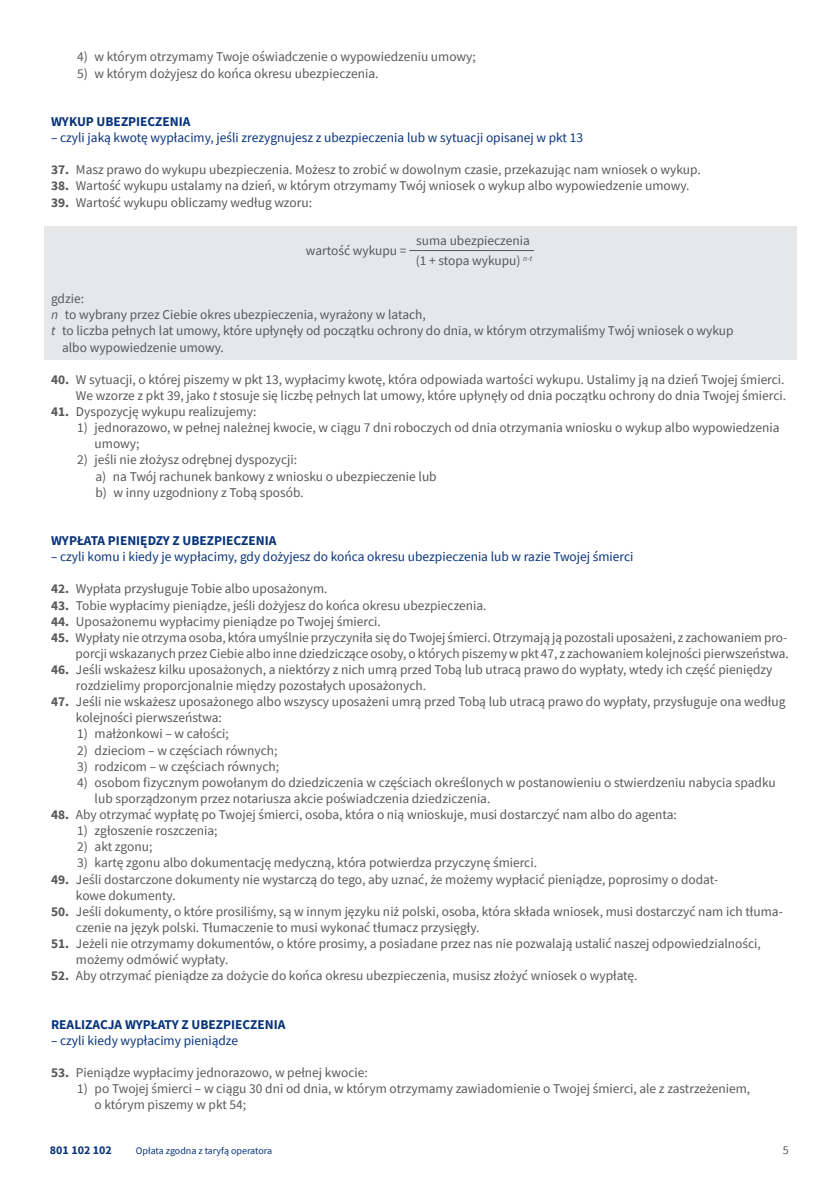
<style>
.page{position:relative;width:840px;height:1191px;background:#fff}
.page>*{position:absolute;margin:0;border:0;box-sizing:border-box;transform-origin:0 0}
._1_Treść_normal_I_stopień{font:13.4px/16.2px "Source Sans Pro";color:#57585a}
._3A_II_st_pod_dwie_cyfry_11_NORMAL{font:13.4px/16.2px "Source Sans Pro";color:#57585a}
._02-rozwiniecie{font:13.4px "Source Sans Pro";color:#08347b}
._01_ROZDZIAŁ{font:700 13.4px "Source Sans Pro";color:#08347b}
._5_III_st_pod_2_cyfry_a{font:13.4px "Source Sans Pro";color:#57585a}
.t1{font:700 12px "Source Sans Pro";color:#08347b}
.t2{font:12px "Source Sans Pro";color:#57585a}
.t3{font:10px "Source Sans Pro";color:#08347b}
.s1{font-weight:700}
.s2{font-style:italic}
</style>
<div class="page">
<div style="left:44px;top:226px;width:751px;height:134px;background:#e6e7e9"></div>
<hr style="left:409px;top:250px;width:125px;height:1px;background:#57585a">
<p class="_3A_II_st_pod_dwie_cyfry_11_NORMAL" style="left:77px;top:49px;width:400px">4) w którym otrzymamy Twoje oświadczenie o wypowiedzeniu umowy;</p>
<p class="_3A_II_st_pod_dwie_cyfry_11_NORMAL" style="left:77px;top:65px;width:302px">5) w którym dożyjesz do końca okresu ubezpieczenia.</p>
<p class="_01_ROZDZIAŁ" style="left:51px;top:112px;width:141px">WYKUP UBEZPIECZENIA</p>
<p class="_02-rozwiniecie" style="left:51px;top:129px;width:533px">– czyli jaką kwotę wypłacimy, jeśli zrezygnujesz z ubezpieczenia lub w sytuacji opisanej w pkt 13</p>
<p class="_1_Treść_normal_I_stopień" style="left:51px;top:162px;width:651px"><span class="s1">37.</span> Masz prawo do wykupu ubezpieczenia. Możesz to zrobić w dowolnym czasie, przekazując nam wniosek o wykup.</p>
<p class="_1_Treść_normal_I_stopień" style="left:51px;top:178px;width:639px"><span class="s1">38.</span> Wartość wykupu ustalamy na dzień, w którym otrzymamy Twój wniosek o wykup albo wypowiedzenie umowy.</p>
<p class="_1_Treść_normal_I_stopień" style="left:51px;top:194px;width:262px"><span class="s1">39.</span> Wartość wykupu obliczamy według wzoru:</p>
<p class="_1_Treść_normal_I_stopień" style="left:416px;top:232px;width:115px">suma ubezpieczenia</p>
<p class="_1_Treść_normal_I_stopień" style="left:306px;top:242px;width:102px">wartość wykupu =</p>
<p class="_1_Treść_normal_I_stopień" style="left:415px;top:252px;width:118px">(1 + stopa wykupu) <sup>n</sup><sup>-</sup><sup>t</sup></p>
<p class="_1_Treść_normal_I_stopień" style="left:51px;top:291px;width:34px">gdzie:</p>
<p class="_1_Treść_normal_I_stopień" style="left:51px;top:307px;width:376px"><span class="s2">n</span> to wybrany przez Ciebie okres ubezpieczenia, wyrażony w latach,</p>
<p class="_1_Treść_normal_I_stopień" style="left:62px;top:323px;width:672px;text-indent:-11px"><span class="s2">t</span> to liczba pełnych lat umowy, które upłynęły od początku ochrony do dnia, w którym otrzymaliśmy Twój wniosek o wykup albo wypowiedzenie umowy.</p>
<p class="_1_Treść_normal_I_stopień" style="left:51px;top:371px;width:736px;text-align:right"><span class="s1">40.</span> W sytuacji, o której piszemy w pkt 13, wypłacimy kwotę, która odpowiada wartości wykupu. Ustalimy ją na dzień Twojej śmierci.<br>We wzorze z pkt 39, jako <span class="s2">t</span> stosuje się liczbę pełnych lat umowy, które upłynęły od dnia początku ochrony do dnia Twojej śmierci.</p>
<p class="_1_Treść_normal_I_stopień" style="left:51px;top:403px;width:207px"><span class="s1">41.</span> Dyspozycję wykupu realizujemy:</p>
<p class="_3A_II_st_pod_dwie_cyfry_11_NORMAL" style="left:95px;top:419px;width:686px;text-indent:-17px">1) jednorazowo, w pełnej należnej kwocie, w ciągu 7 dni roboczych od dnia otrzymania wniosku o wykup albo wypowiedzenia umowy;</p>
<p class="_3A_II_st_pod_dwie_cyfry_11_NORMAL" style="left:77px;top:452px;width:221px">2) jeśli nie złożysz odrębnej dyspozycji:</p>
<p class="_5_III_st_pod_2_cyfry_a" style="left:95px;top:467px;width:343px">a) na Twój rachunek bankowy z wniosku o ubezpieczenie lub</p>
<p class="_5_III_st_pod_2_cyfry_a" style="left:95px;top:484px;width:210px">b) w inny uzgodniony z Tobą sposób.</p>
<p class="_01_ROZDZIAŁ" style="left:51px;top:531px;width:227px">WYPŁATA PIENIĘDZY Z UBEZPIECZENIA</p>
<p class="_02-rozwiniecie" style="left:51px;top:548px;width:583px">– czyli komu i kiedy je wypłacimy, gdy dożyjesz do końca okresu ubezpieczenia lub w razie Twojej śmierci</p>
<p class="_1_Treść_normal_I_stopień" style="left:51px;top:581px;width:278px"><span class="s1">42.</span> Wypłata przysługuje Tobie albo uposażonym.</p>
<p class="_1_Treść_normal_I_stopień" style="left:51px;top:597px;width:437px"><span class="s1">43.</span> Tobie wypłacimy pieniądze, jeśli dożyjesz do końca okresu ubezpieczenia.</p>
<p class="_1_Treść_normal_I_stopień" style="left:51px;top:613px;width:331px"><span class="s1">44.</span> Uposażonemu wypłacimy pieniądze po Twojej śmierci.</p>
<p class="_1_Treść_normal_I_stopień" style="left:51px;top:629px;width:739px;text-align:right"><span class="s1">45.</span> Wypłaty nie otrzyma osoba, która umyślnie przyczyniła się do Twojej śmierci. Otrzymają ją pozostali uposażeni, z zachowaniem pro&shy;porcji wskazanych przez Ciebie albo inne dziedziczące osoby, o których piszemy w pkt 47, z zachowaniem kolejności pierwszeństwa.</p>
<p class="_1_Treść_normal_I_stopień" style="left:76px;top:661px;width:697px;text-indent:-25px"><span class="s1">46.</span> Jeśli wskażesz kilku uposażonych, a niektórzy z nich umrą przed Tobą lub utracą prawo do wypłaty, wtedy ich część pieniędzy rozdzielimy proporcjonalnie między pozostałych uposażonych.</p>
<p class="_1_Treść_normal_I_stopień" style="left:76px;top:693px;width:710px;text-indent:-25px"><span class="s1">47.</span> Jeśli nie wskażesz uposażonego albo wszyscy uposażeni umrą przed Tobą lub utracą prawo do wypłaty, przysługuje ona według kolejności pierwszeństwa:</p>
<p class="_3A_II_st_pod_dwie_cyfry_11_NORMAL" style="left:77px;top:726px;width:153px">1) małżonkowi – w całości;</p>
<p class="_3A_II_st_pod_dwie_cyfry_11_NORMAL" style="left:77px;top:742px;width:202px">2) dzieciom – w częściach równych;</p>
<p class="_3A_II_st_pod_dwie_cyfry_11_NORMAL" style="left:77px;top:758px;width:203px">3) rodzicom – w częściach równych;</p>
<p class="_3A_II_st_pod_dwie_cyfry_11_NORMAL" style="left:95px;top:774px;width:682px;text-indent:-17px">4) osobom fizycznym powołanym do dziedziczenia w częściach określonych w postanowieniu o stwierdzeniu nabycia spadku lub sporządzonym przez notariusza akcie poświadczenia dziedziczenia.</p>
<p class="_1_Treść_normal_I_stopień" style="left:51px;top:806px;width:627px"><span class="s1">48.</span> Aby otrzymać wypłatę po Twojej śmierci, osoba, która o nią wnioskuje, musi dostarczyć nam albo do agenta:</p>
<p class="_3A_II_st_pod_dwie_cyfry_11_NORMAL" style="left:77px;top:822px;width:142px">1) zgłoszenie roszczenia;</p>
<p class="_3A_II_st_pod_dwie_cyfry_11_NORMAL" style="left:77px;top:838px;width:77px">2) akt zgonu;</p>
<p class="_3A_II_st_pod_dwie_cyfry_11_NORMAL" style="left:77px;top:854px;width:461px">3) kartę zgonu albo dokumentację medyczną, która potwierdza przyczynę śmierci.</p>
<p class="_1_Treść_normal_I_stopień" style="left:76px;top:871px;width:643px;text-indent:-25px"><span class="s1">49.</span> Jeśli dostarczone dokumenty nie wystarczą do tego, aby uznać, że możemy wypłacić pieniądze, poprosimy o dodat&shy;kowe dokumenty.</p>
<p class="_1_Treść_normal_I_stopień" style="left:76px;top:903px;width:708px;text-indent:-25px"><span class="s1">50.</span> Jeśli dokumenty, o które prosiliśmy, są w innym języku niż polski, osoba, która składa wniosek, musi dostarczyć nam ich tłuma&shy;czenie na język polski. Tłumaczenie to musi wykonać tłumacz przysięgły.</p>
<p class="_1_Treść_normal_I_stopień" style="left:76px;top:935px;width:686px;text-indent:-25px"><span class="s1">51.</span> Jeżeli nie otrzymamy dokumentów, o które prosimy, a posiadane przez nas nie pozwalają ustalić naszej odpowiedzialności, możemy odmówić wypłaty.</p>
<p class="_1_Treść_normal_I_stopień" style="left:51px;top:967px;width:587px"><span class="s1">52.</span> Aby otrzymać pieniądze za dożycie do końca okresu ubezpieczenia, musisz złożyć wniosek o wypłatę.</p>
<p class="_01_ROZDZIAŁ" style="left:51px;top:1015px;width:236px">REALIZACJA WYPŁATY Z UBEZPIECZENIA</p>
<p class="_02-rozwiniecie" style="left:51px;top:1031px;width:188px">– czyli kiedy wypłacimy pieniądze</p>
<p class="_1_Treść_normal_I_stopień" style="left:51px;top:1064px;width:318px"><span class="s1">53.</span> Pieniądze wypłacimy jednorazowo, w pełnej kwocie:</p>
<p class="_3A_II_st_pod_dwie_cyfry_11_NORMAL" style="left:95px;top:1080px;width:656px;text-indent:-17px">1) po Twojej śmierci – w ciągu 30 dni od dnia, w którym otrzymamy zawiadomienie o Twojej śmierci, ale z zastrzeżeniem, o którym piszemy w pkt 54;</p>
<p class="t1" style="left:50px;top:1142px;width:63px">801 102 102</p>
<p class="t3" style="left:136px;top:1144px;width:138px">Opłata zgodna z taryfą operatora</p>
<p class="t2" style="left:782px;top:1142px;width:7px">5</p>
</div>
